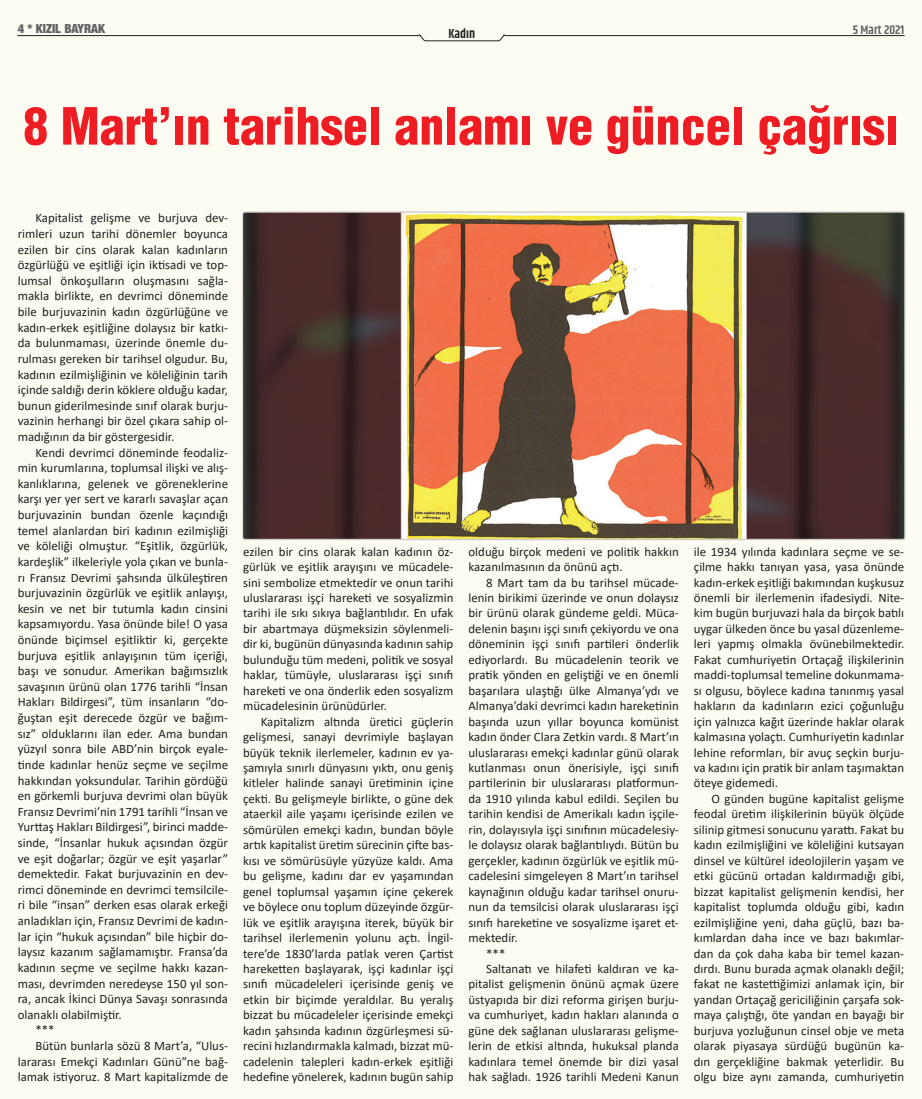
<style>
.page{position:relative;width:922px;height:1099px;background:#fff}
.page>*{position:absolute;margin:0;border:0;box-sizing:border-box;transform-origin:0 0}
.ana_başlık{font:900 condensed 50px "Helvetica";color:#ee1d23}
.t1{font:600 13.12px "Khand";color:#231f20}
.Heading_2{font:12.88px/15.5px "Calibri";color:#231f20;text-align:justify}
.t2{font:900 condensed 12.5px "Helvetica Neue";color:#636366}
.t3{font:600 12.5px "Khand";color:#636366}
</style>
<div class="page">
<div style="left:0;top:0;width:921px;height:1098px;background:#fdfcf3"></div>
<hr style="left:18px;top:35px;width:402px;height:1px;background:#231f20">
<hr style="left:503px;top:35px;width:400px;height:1px;background:#231f20">
<svg style="left:419px;top:34px;width:85px;height:7px"></svg>
<img style="left:243px;top:213px;width:661px;height:326px">
<p class="t2" style="left:18px;top:20px;width:89px">4 * KIZIL BAYRAK</p>
<p class="t3" style="left:852px;top:22px;width:53px">5 Mart 2021</p>
<p class="t1" style="left:448px;top:25px;width:28px">Kadın</p>
<p class="ana_başlık" style="left:23px;top:95px;width:876px">8 Mart’ın tarihsel anlamı ve güncel çağrısı</p>
<p class="Heading_2" style="left:18px;top:210px;width:212px;text-indent:18px">Kapitalist gelişme ve burjuva dev&shy;rimleri uzun tarihi dönemler boyunca ezilen bir cins olarak kalan kadınların özgürlüğü ve eşitliği için iktisadi ve top&shy;lumsal önkoşulların oluşmasını sağla&shy;makla birlikte, en devrimci döneminde bile burjuvazinin kadın özgürlüğüne ve kadın-erkek eşitliğine dolaysız bir katkı&shy;da bulunmaması, üzerinde önemle du&shy;rulması gereken bir tarihsel olgudur. Bu, kadının ezilmişliğinin ve köleliğinin tarih içinde saldığı derin köklere olduğu kadar, bunun giderilmesinde sınıf olarak burju&shy;vazinin herhangi bir özel çıkara sahip ol&shy;madığının da bir göstergesidir.</p>
<p class="Heading_2" style="left:18px;top:444px;width:212px;text-indent:18px">Kendi devrimci döneminde feodaliz&shy;min kurumlarına, toplumsal ilişki ve alış&shy;kanlıklarına, gelenek ve göreneklerine karşı yer yer sert ve kararlı savaşlar açan burjuvazinin bundan özenle kaçındığı temel alanlardan biri kadının ezilmişliği ve köleliği olmuştur. “Eşitlik, özgürlük, kardeşlik” ilkeleriyle yola çıkan ve bunla&shy;rı Fransız Devrimi şahsında ülküleştiren burjuvazinin özgürlük ve eşitlik anlayışı, kesin ve net bir tutumla kadın cinsini kapsamıyordu. Yasa önünde bile! O yasa önünde biçimsel eşitliktir ki, gerçekte burjuva eşitlik anlayışının tüm içeriği, başı ve sonudur. Amerikan bağımsızlık savaşının ürünü olan 1776 tarihli “İnsan Hakları Bildirgesi”, tüm insanların “do&shy;ğuştan eşit derecede özgür ve bağım&shy;sız” olduklarını ilan eder. Ama bundan yüzyıl sonra bile ABD’nin birçok eyale&shy;tinde kadınlar henüz seçme ve seçilme hakkından yoksundular. Tarihin gördüğü en görkemli burjuva devrimi olan büyük Fransız Devrimi’nin 1791 tarihli “İnsan ve Yurttaş Hakları Bildirgesi”, birinci madde&shy;sinde, “İnsanlar hukuk açısından özgür ve eşit doğarlar; özgür ve eşit yaşarlar” demektedir. Fakat burjuvazinin en dev&shy;rimci döneminde en devrimci temsilcile&shy;ri bile “insan” derken esas olarak erkeği anladıkları için, Fransız Devrimi de kadın&shy;lar için “hukuk açısından” bile hiçbir do&shy;laysız kazanım sağlamamıştır. Fransa’da kadının seçme ve seçilme hakkı kazan&shy;ması, devrimden neredeyse 150 yıl son&shy;ra, ancak İkinci Dünya Savaşı sonrasında olanaklı olabilmiştir.</p>
<p class="Heading_2" style="left:35px;top:1022px;width:21px">***</p>
<p class="Heading_2" style="left:18px;top:1037px;width:212px;text-indent:18px">Bütün bunlarla sözü 8 Mart’a, “Ulus&shy;lararası Emekçi Kadınları Günü”ne bağ&shy;lamak istiyoruz. 8 Mart kapitalizmde de</p>
<p class="Heading_2" style="left:243px;top:543px;width:212px">ezilen bir cins olarak kalan kadının öz&shy;gürlük ve eşitlik arayışını ve mücadele&shy;sini sembolize etmektedir ve onun tarihi uluslararası işçi hareketi ve sosyalizmin tarihi ile sıkı sıkıya bağlantılıdır. En ufak bir abartmaya düşmeksizin söylenmeli&shy;dir ki, bugünün dünyasında kadının sahip bulunduğu tüm medeni, politik ve sosyal haklar, tümüyle, uluslararası işçi sınıfı hareketi ve ona önderlik eden sosyalizm mücadelesinin ürünüdürler.</p>
<p class="Heading_2" style="left:243px;top:713px;width:212px;text-indent:18px">Kapitalizm altında üretici güçlerin gelişmesi, sanayi devrimiyle başlayan büyük teknik ilerlemeler, kadının ev ya&shy;şamıyla sınırlı dünyasını yıktı, onu geniş kitleler halinde sanayi üretiminin içine çekti. Bu gelişmeyle birlikte, o güne dek ataerkil aile yaşamı içerisinde ezilen ve sömürülen emekçi kadın, bundan böyle artık kapitalist üretim sürecinin çifte bas&shy;kısı ve sömürüsüyle yüzyüze kaldı. Ama bu gelişme, kadını dar ev yaşamından genel toplumsal yaşamın içine çekerek ve böylece onu toplum düzeyinde özgür&shy;lük ve eşitlik arayışına iterek, büyük bir tarihsel ilerlemenin yolunu açtı. İngil&shy;tere’de 1830’larda patlak veren Çartist hareketten başlayarak, işçi kadınlar işçi sınıfı mücadeleleri içerisinde geniş ve etkin bir biçimde yeraldılar. Bu yeralış bizzat bu mücadeleler içerisinde emekçi kadın şahsında kadının özgürleşmesi sü&shy;recini hızlandırmakla kalmadı, bizzat mü&shy;cadelenin talepleri kadın-erkek eşitliği hedefine yönelerek, kadının bugün sahip</p>
<p class="Heading_2" style="left:468px;top:543px;width:212px">olduğu birçok medeni ve politik hakkın kazanılmasının da önünü açtı.</p>
<p class="Heading_2" style="left:468px;top:574px;width:212px;text-indent:18px">8 Mart tam da bu tarihsel mücade&shy;lenin birikimi üzerinde ve onun dolaysız bir ürünü olarak gündeme geldi. Müca&shy;delenin başını işçi sınıfı çekiyordu ve ona döneminin işçi sınıfı partileri önderlik ediyorlardı. Bu mücadelenin teorik ve pratik yönden en geliştiği ve en önemli başarılara ulaştığı ülke Almanya’ydı ve Almanya’daki devrimci kadın hareketinin başında uzun yıllar boyunca komünist kadın önder Clara Zetkin vardı. 8 Mart’ın uluslararası emekçi kadınlar günü olarak kutlanması onun önerisiyle, işçi sınıfı partilerinin bir uluslararası platformun&shy;da 1910 yılında kabul edildi. Seçilen bu tarihin kendisi de Amerikalı kadın işçile&shy;rin, dolayısıyla işçi sınıfının mücadelesiy&shy;le dolaysız olarak bağlantılıydı. Bütün bu gerçekler, kadının özgürlük ve eşitlik mü&shy;cadelesini simgeleyen 8 Mart’ın tarihsel kaynağının olduğu kadar tarihsel onuru&shy;nun da temsilcisi olarak uluslararası işçi sınıfı hareketine ve sosyalizme işaret et&shy;mektedir.</p>
<p class="Heading_2" style="left:486px;top:945px;width:21px">***</p>
<p class="Heading_2" style="left:468px;top:960px;width:212px;text-indent:18px">Saltanatı ve hilafeti kaldıran ve ka&shy;pitalist gelişmenin önünü açmak üzere üstyapıda bir dizi reforma girişen burju&shy;va cumhuriyet, kadın hakları alanında o güne dek sağlanan uluslararası gelişme&shy;lerin de etkisi altında, hukuksal planda kadınlara temel önemde bir dizi yasal hak sağladı. 1926 tarihli Medeni Kanun</p>
<p class="Heading_2" style="left:693px;top:543px;width:212px">ile 1934 yılında kadınlara seçme ve se&shy;çilme hakkı tanıyan yasa, yasa önünde kadın-erkek eşitliği bakımından kuşkusuz önemli bir ilerlemenin ifadesiydi. Nite&shy;kim bugün burjuvazi hala da birçok batılı uygar ülkeden önce bu yasal düzenleme&shy;leri yapmış olmakla övünebilmektedir.<br>Fakat cumhuriyetin Ortaçağ ilişkilerinin maddi-toplumsal temeline dokunmama&shy;sı olgusu, böylece kadına tanınmış yasal hakların da kadınların ezici çoğunluğu için yalnızca kağıt üzerinde haklar olarak kalmasına yolaçtı. Cumhuriyetin kadınlar lehine reformları, bir avuç seçkin burju&shy;va kadını için pratik bir anlam taşımaktan öteye gidemedi.</p>
<p class="Heading_2" style="left:693px;top:790px;width:212px;text-indent:18px">O günden bugüne kapitalist gelişme feodal üretim ilişkilerinin büyük ölçüde silinip gitmesi sonucunu yarattı. Fakat bu kadın ezilmişliğini ve köleliğini kutsayan dinsel ve kültürel ideolojilerin yaşam ve etki gücünü ortadan kaldırmadığı gibi, bizzat kapitalist gelişmenin kendisi, her kapitalist toplumda olduğu gibi, kadın ezilmişliğine yeni, daha güçlü, bazı ba&shy;kımlardan daha ince ve bazı bakımlar&shy;dan da çok daha kaba bir temel kazan&shy;dırdı. Bunu burada açmak olanaklı değil; fakat ne kastettiğimizi anlamak için, bir yandan Ortaçağ gericiliğinin çarşafa sok&shy;maya çalıştığı, öte yandan en bayağı bir burjuva yozluğunun cinsel obje ve meta olarak piyasaya sürdüğü bugünün ka&shy;dın gerçekliğine bakmak yeterlidir. Bu olgu bize aynı zamanda, cumhuriyetin</p>
</div>
